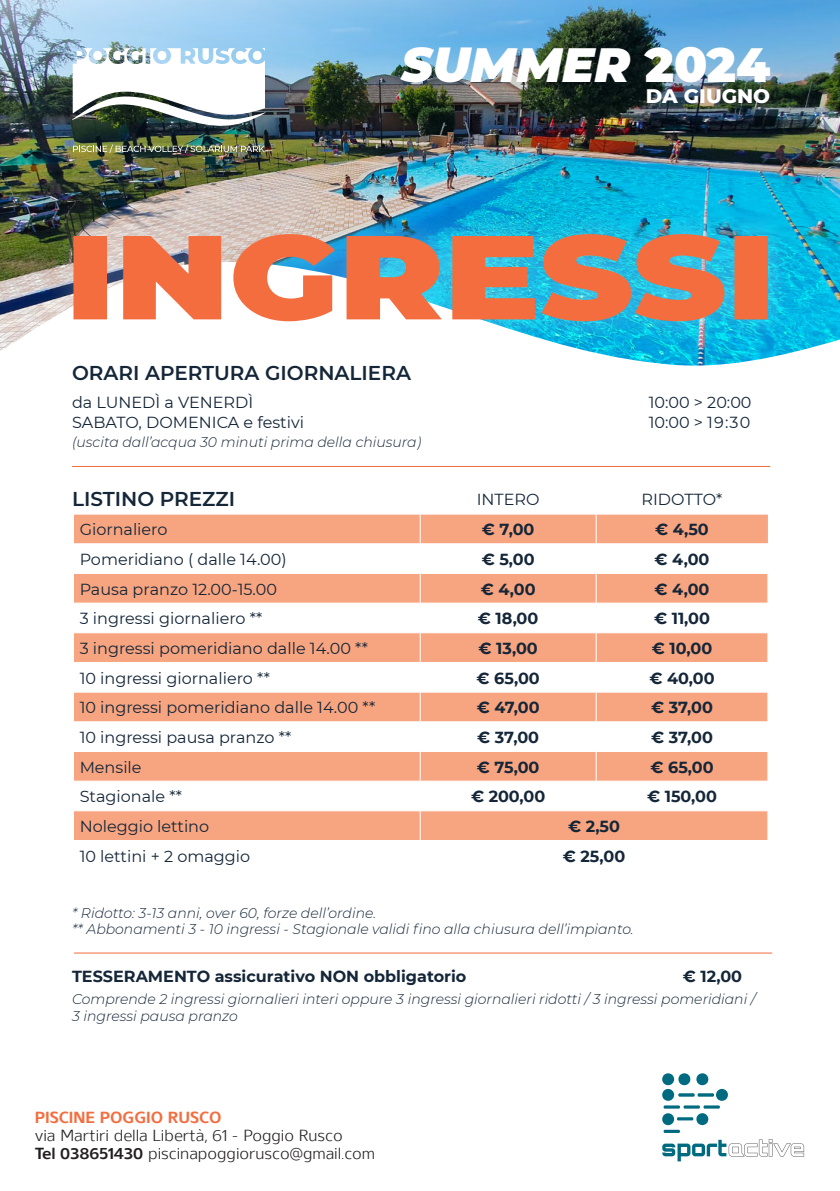
<style>
.page{position:relative;width:840px;height:1191px;background:#fff}
.page>*{position:absolute;margin:0;border:0;box-sizing:border-box;transform-origin:0 0}
.t1{font:italic 900 48px "Montserrat";color:#fff}
.t2{font:600 20px "Montserrat";color:#142638}
.t3{font:800 20px "Montserrat";color:#fff}
.t4{font:16px "Montserrat";color:#142638}
.t5{font:700 16px "Montserrat";color:#142638}
.t6{font:16px "Gelder Sans";color:#231f20}
.t7{font:700 16px "Gelder Sans";color:#f36d3f}
.t8{font:italic 300 14px "Montserrat";color:#142638}
.s1{font-style:normal}
.s2{font-weight:700}
</style>
<div class="page">
<img style="left:0;top:168px;width:839px;height:198px">
<div style="left:45px;top:206px;width:751px;height:143px;background:#fff;opacity:.3"></div>
<svg style="left:73px;top:234px;width:694px;height:87px;background:#cb8c75"></svg>
<hr style="left:72px;top:466px;width:697px;height:1px;background:#f36d3f">
<svg style="left:74px;top:515px;width:693px;height:325px;fill:#f7a480"></svg>
<hr style="left:74px;top:543px;width:346px;height:1px;background:#fff">
<hr style="left:420px;top:543px;width:176px;height:1px;background:#fff">
<svg style="left:419px;top:514px;width:1px;height:59px"></svg>
<hr style="left:596px;top:543px;width:171px;height:1px;background:#fff">
<svg style="left:595px;top:514px;width:1px;height:59px"></svg>
<hr style="left:419px;top:662px;width:1px;height:30px;background:#fff">
<hr style="left:595px;top:662px;width:1px;height:30px;background:#fff">
<svg style="left:595px;top:782px;width:1px;height:28px"></svg>
<hr style="left:74px;top:573px;width:346px;height:1px;background:#fff">
<hr style="left:420px;top:573px;width:176px;height:1px;background:#fff">
<hr style="left:596px;top:573px;width:171px;height:1px;background:#fff">
<hr style="left:419px;top:573px;width:1px;height:30px;background:#fff">
<hr style="left:595px;top:573px;width:1px;height:30px;background:#fff">
<hr style="left:74px;top:603px;width:346px;height:1px;background:#fff">
<hr style="left:420px;top:603px;width:176px;height:1px;background:#fff">
<hr style="left:596px;top:603px;width:171px;height:1px;background:#fff">
<hr style="left:74px;top:632px;width:346px;height:1px;background:#fff">
<hr style="left:420px;top:632px;width:176px;height:1px;background:#fff">
<hr style="left:596px;top:632px;width:171px;height:1px;background:#fff">
<svg style="left:419px;top:604px;width:1px;height:58px"></svg>
<svg style="left:595px;top:604px;width:1px;height:58px"></svg>
<svg style="left:767px;top:633px;width:1px;height:29px"></svg>
<hr style="left:74px;top:662px;width:346px;height:1px;background:#fff">
<hr style="left:420px;top:662px;width:176px;height:1px;background:#fff">
<hr style="left:596px;top:662px;width:171px;height:1px;background:#fff">
<hr style="left:74px;top:692px;width:346px;height:1px;background:#fff">
<hr style="left:420px;top:692px;width:176px;height:1px;background:#fff">
<hr style="left:596px;top:692px;width:171px;height:1px;background:#fff">
<svg style="left:419px;top:692px;width:1px;height:59px"></svg>
<svg style="left:595px;top:692px;width:1px;height:59px"></svg>
<svg style="left:767px;top:692px;width:1px;height:29px"></svg>
<hr style="left:74px;top:721px;width:346px;height:1px;background:#fff">
<hr style="left:420px;top:721px;width:176px;height:1px;background:#fff">
<hr style="left:596px;top:721px;width:171px;height:1px;background:#fff">
<hr style="left:74px;top:751px;width:346px;height:1px;background:#fff">
<hr style="left:420px;top:751px;width:176px;height:1px;background:#fff">
<hr style="left:596px;top:751px;width:171px;height:1px;background:#fff">
<hr style="left:419px;top:751px;width:1px;height:30px;background:#fff">
<hr style="left:595px;top:751px;width:1px;height:30px;background:#fff">
<hr style="left:74px;top:781px;width:346px;height:1px;background:#fff">
<hr style="left:420px;top:781px;width:176px;height:1px;background:#fff">
<hr style="left:596px;top:781px;width:171px;height:1px;background:#fff">
<hr style="left:74px;top:810px;width:346px;height:1px;background:#fff">
<hr style="left:420px;top:810px;width:176px;height:1px;background:#fff">
<hr style="left:596px;top:810px;width:171px;height:1px;background:#fff">
<svg style="left:419px;top:782px;width:1px;height:58px"></svg>
<svg style="left:767px;top:811px;width:1px;height:29px"></svg>
<hr style="left:74px;top:952px;width:697px;height:1px;background:#f36d3f">
<div style="left:696px;top:1073px;width:12px;height:12px;background:#006b80;border-radius:50%"></div>
<div style="left:661px;top:1073px;width:12px;height:12px;background:#006b80;border-radius:50%"></div>
<div style="left:678px;top:1073px;width:12px;height:12px;background:#006b80;border-radius:50%"></div>
<svg style="left:678px;top:1093px;width:35px;height:3px"></svg>
<svg style="left:663px;top:1129px;width:16px;height:4px"></svg>
<svg style="left:677px;top:1117px;width:16px;height:3px"></svg>
<svg style="left:662px;top:1139px;width:141px;height:22px"></svg>
<div style="left:661px;top:1089px;width:12px;height:11px;background:#006b80;border-radius:50%"></div>
<div style="left:715px;top:1089px;width:12px;height:11px;background:#006b80;border-radius:50%"></div>
<div style="left:661px;top:1113px;width:12px;height:12px;background:#006b80;border-radius:50%"></div>
<div style="left:696px;top:1113px;width:12px;height:12px;background:#006b80;border-radius:50%"></div>
<svg style="left:663px;top:1105px;width:56px;height:3px"></svg>
<img style="left:0;top:0;width:839px;height:168px">
<p class="t1" style="left:401px;top:29px;width:370px">SUMMER <span class="s1">2024</span></p>
<p class="t3" style="left:645px;top:82px;width:126px">DA GIUGNO</p>
<p class="t2" style="left:72px;top:359px;width:340px">ORARI APERTURA GIORNALIERA</p>
<p class="t4" style="left:72px;top:392px;width:182px">da LUNEDÌ a VENERDÌ</p>
<p class="t4" style="left:648px;top:392px;width:104px">10:00 &gt; 20:00</p>
<p class="t4" style="left:72px;top:411px;width:233px">SABATO, DOMENICA e festivi</p>
<p class="t4" style="left:648px;top:411px;width:103px">10:00 &gt; 19:30</p>
<p class="t8" style="left:72px;top:432px;width:350px">(uscita dall’acqua 30 minuti prima della chiusura)</p>
<p class="t2" style="left:72px;top:484px;width:164px">LISTINO PREZZI</p>
<p class="t4" style="left:476px;top:488px;width:64px">INTERO</p>
<p class="t4" style="left:641px;top:488px;width:82px">RIDOTTO*</p>
<p class="t4" style="left:80px;top:518px;width:89px">Giornaliero</p>
<p class="t5" style="left:481px;top:518px;width:54px">€ 7,00</p>
<p class="t5" style="left:654px;top:518px;width:55px">€ 4,50</p>
<p class="t4" style="left:80px;top:548px;width:208px">Pomeridiano ( dalle 14.00)</p>
<p class="t5" style="left:481px;top:548px;width:54px">€ 5,00</p>
<p class="t5" style="left:654px;top:548px;width:56px">€ 4,00</p>
<p class="t4" style="left:80px;top:578px;width:199px">Pausa pranzo 12.00-15.00</p>
<p class="t5" style="left:480px;top:577px;width:56px">€ 4,00</p>
<p class="t5" style="left:654px;top:577px;width:56px">€ 4,00</p>
<p class="t4" style="left:80px;top:607px;width:184px">3 ingressi giornaliero **</p>
<p class="t5" style="left:477px;top:607px;width:62px">€ 18,00</p>
<p class="t5" style="left:653px;top:607px;width:57px">€ 11,00</p>
<p class="t4" style="left:80px;top:637px;width:289px">3 ingressi pomeridiano dalle 14.00 **</p>
<p class="t5" style="left:478px;top:636px;width:61px">€ 13,00</p>
<p class="t5" style="left:651px;top:636px;width:62px">€ 10,00</p>
<p class="t4" style="left:80px;top:667px;width:191px">10 ingressi giornaliero **</p>
<p class="t5" style="left:476px;top:666px;width:65px">€ 65,00</p>
<p class="t5" style="left:649px;top:666px;width:67px">€ 40,00</p>
<p class="t4" style="left:80px;top:696px;width:297px">10 ingressi pomeridiano dalle 14.00 **</p>
<p class="t5" style="left:476px;top:696px;width:64px">€ 47,00</p>
<p class="t5" style="left:650px;top:696px;width:63px">€ 37,00</p>
<p class="t4" style="left:80px;top:726px;width:213px">10 ingressi pausa pranzo **</p>
<p class="t5" style="left:477px;top:725px;width:63px">€ 37,00</p>
<p class="t5" style="left:650px;top:725px;width:63px">€ 37,00</p>
<p class="t4" style="left:80px;top:756px;width:63px">Mensile</p>
<p class="t5" style="left:476px;top:755px;width:64px">€ 75,00</p>
<p class="t5" style="left:650px;top:755px;width:65px">€ 65,00</p>
<p class="t4" style="left:80px;top:785px;width:104px">Stagionale **</p>
<p class="t5" style="left:470px;top:785px;width:76px">€ 200,00</p>
<p class="t5" style="left:646px;top:785px;width:71px">€ 150,00</p>
<p class="t4" style="left:80px;top:815px;width:131px">Noleggio lettino</p>
<p class="t5" style="left:567px;top:814px;width:53px">€ 2,50</p>
<p class="t4" style="left:80px;top:845px;width:172px">10 lettini + 2 omaggio</p>
<p class="t5" style="left:562px;top:844px;width:64px">€ 25,00</p>
<p class="t8" style="left:72px;top:903px;width:305px">* Ridotto: 3-13 anni, over 60, forze dell’ordine.</p>
<p class="t8" style="left:72px;top:920px;width:562px">** Abbonamenti 3 - 10 ingressi - Stagionale validi fino alla chiusura dell’impianto.</p>
<p class="t5" style="left:72px;top:964px;width:395px">TESSERAMENTO assicurativo NON obbligatorio</p>
<p class="t5" style="left:682px;top:964px;width:61px">€ 12,00</p>
<p class="t8" style="left:72px;top:990px;width:684px">Comprende 2 ingressi giornalieri interi oppure 3 ingressi giornalieri ridotti / 3 ingressi pomeridiani /</p>
<p class="t8" style="left:72px;top:1006px;width:167px">3 ingressi pausa pranzo</p>
<p class="t7" style="left:35px;top:1106px;width:188px">PISCINE POGGIO RUSCO</p>
<p class="t6" style="left:35px;top:1124px;width:309px">via Martiri della Libertà, 61 - Poggio Rusco</p>
<p class="t6" style="left:35px;top:1142px;width:342px"><span class="s2">Tel 038651430</span> piscinapoggiorusco@gmail.com</p>
</div>
